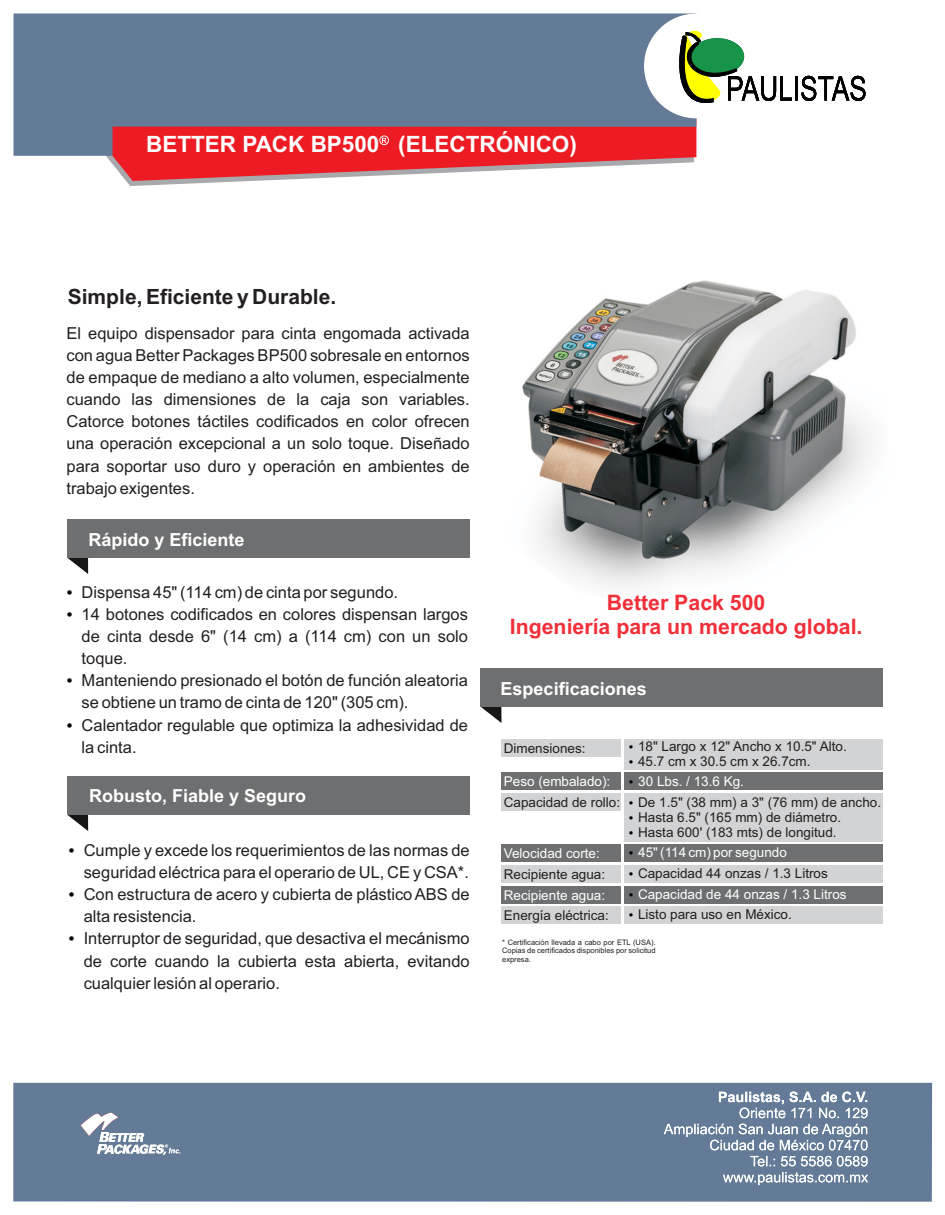
<style>
.page{position:relative;width:945px;height:1215px;background:#fff}
.page>*{position:absolute;margin:0;border:0;box-sizing:border-box;transform-origin:0 0}
.t1{font:700 22.5px "Arial";color:#fff}
.t2{font:700 21.3px/23.9px "Arial";color:#f02f39;text-align:center}
.t3{font:700 21px "Arial";color:#231f20}
.t4{font:700 18px "Arial";color:#fff}
.t5{font:16.5px/22px "Arial";color:#231f20}
.t6{font:13.5px/15.1px "Arial";color:#231f20}
.t7{font:13.5px "Arial";color:#fff}
.t8{font:7.5px/8.4px "Arial";color:#231f20;text-align:justify}
</style>
<div class="page">
<svg style="left:126px;top:181px;width:122px;height:5px"></svg>
<svg style="left:106px;top:156px;width:590px;height:25px"></svg>
<svg style="left:14px;top:13px;width:683px;height:143px;background:#7d6a83"></svg>
<div style="left:644px;top:14px;width:105px;height:104px;background:#fff;border-radius:50%"></div>
<svg style="left:679px;top:30px;width:187px;height:73px"></svg>
<div style="left:13px;top:1083px;width:919px;height:119px;background:#647b98"></div>
<svg style="left:664px;top:1092px;width:204px;height:93px"></svg>
<svg style="left:379px;top:135px;width:10px;height:10px"></svg>
<svg style="left:81px;top:1113px;width:99px;height:42px"></svg>
<svg style="left:67px;top:815px;width:21px;height:16px"></svg>
<div style="left:67px;top:776px;width:402px;height:39px;background:#6d6f71"></div>
<svg style="left:67px;top:558px;width:21px;height:16px"></svg>
<div style="left:67px;top:519px;width:403px;height:39px;background:#6d6f71"></div>
<svg style="left:481px;top:706px;width:21px;height:17px"></svg>
<div style="left:480px;top:668px;width:403px;height:38px;background:#6d6f71"></div>
<div style="left:502px;top:739px;width:119px;height:18px;background:#d1d3d4"></div>
<div style="left:625px;top:739px;width:258px;height:30px;background:#d1d3d4"></div>
<div style="left:502px;top:772px;width:119px;height:18px;background:#6d6f71"></div>
<div style="left:625px;top:772px;width:258px;height:18px;background:#6d6f71"></div>
<div style="left:502px;top:793px;width:119px;height:18px;background:#d1d3d4"></div>
<div style="left:625px;top:793px;width:258px;height:48px;background:#d1d3d4"></div>
<div style="left:502px;top:844px;width:119px;height:18px;background:#6d6f71"></div>
<div style="left:625px;top:844px;width:258px;height:18px;background:#6d6f71"></div>
<div style="left:502px;top:865px;width:119px;height:18px;background:#d1d3d4"></div>
<div style="left:625px;top:865px;width:258px;height:18px;background:#d1d3d4"></div>
<div style="left:502px;top:886px;width:119px;height:18px;background:#6d6f71"></div>
<div style="left:625px;top:886px;width:258px;height:18px;background:#6d6f71"></div>
<div style="left:502px;top:906px;width:119px;height:18px;background:#d1d3d4"></div>
<div style="left:625px;top:906px;width:258px;height:18px;background:#d1d3d4"></div>
<img style="left:522px;top:280px;width:350px;height:308px">
<h1 class="t1" style="left:146px;top:136px;width:432px">BETTER PACK BP500 (ELECTRÓNICO)</h1>
<p class="t3" style="left:68px;top:288px;width:270px">Simple, Eficiente y Durable.</p>
<p class="t5" style="left:67px;top:324px;width:405px;text-align:justify">El equipo dispensador para cinta engomada activada con agua Better Packages BP500 sobresale en entornos de empaque de mediano a alto volumen, especialmente cuando las dimensiones de la caja son variables.<br>Catorce botones táctiles codificados en color ofrecen una operación excepcional a un solo toque. Diseñado para soportar uso duro y operación en ambientes de trabajo exigentes.</p>
<p class="t4" style="left:88px;top:533px;width:158px">Rápido y Eficiente</p>
<p class="t5" style="left:82px;top:583px;width:388px">Dispensa 45" (114 cm) de cinta por segundo.<br>14 botones codificados en colores dispensan largos de cinta desde 6" (14 cm) a (114 cm) con un solo toque.<br>Manteniendo presionado el botón de función aleatoria se obtiene un tramo de cinta de 120" (305 cm).<br>Calentador regulable que optimiza la adhesividad de la cinta.</p>
<p class="t4" style="left:89px;top:789px;width:219px">Robusto, Fiable y Seguro</p>
<p class="t5" style="left:84px;top:841px;width:388px">Cumple y excede los requerimientos de las normas de seguridad eléctrica para el operario de UL, CE y CSA*.<br>Con estructura de acero y cubierta de plástico ABS de alta resistencia.<br>Interruptor de seguridad, que desactiva el mecánismo de corte cuando la cubierta esta abierta, evitando cualquier lesión al operario.</p>
<p class="t2" style="left:510px;top:593px;width:354px">Better Pack 500<br>Ingeniería para un mercado global.</p>
<p class="t4" style="left:501px;top:682px;width:148px">Especificaciones</p>
<p class="t6" style="left:504px;top:742px;width:83px">Dimensiones:</p>
<p class="t6" style="left:638px;top:740px;width:210px">18" Largo x 12" Ancho x 10.5" Alto.<br>45.7 cm x 30.5 cm x 26.7cm.</p>
<p class="t7" style="left:504px;top:776px;width:108px">Peso (embalado):</p>
<p class="t6" style="left:504px;top:796px;width:118px">Capacidad de rollo:</p>
<p class="t7" style="left:638px;top:776px;width:107px">30 Lbs. / 13.6 Kg.</p>
<p class="t6" style="left:638px;top:796px;width:244px">De 1.5" (38 mm) a 3" (76 mm) de ancho.<br>Hasta 6.5" (165 mm) de diámetro.<br>Hasta 600' (183 mts) de longitud.</p>
<p class="t7" style="left:504px;top:848px;width:98px">Velocidad corte:</p>
<p class="t7" style="left:638px;top:848px;width:150px">45" (114 cm) por segundo</p>
<p class="t6" style="left:504px;top:868px;width:103px">Recipiente agua:</p>
<p class="t6" style="left:638px;top:867px;width:191px">Capacidad 44 onzas / 1.3 Litros</p>
<p class="t7" style="left:504px;top:890px;width:103px">Recipiente agua:</p>
<p class="t7" style="left:638px;top:889px;width:210px">Capacidad de 44 onzas / 1.3 Litros</p>
<p class="t8" style="left:502px;top:939px;width:155px">* Certificación llevada a cabo por ETL (USA).<br>Copias de certificados disponibles por solicitud expresa.</p>
<p class="t6" style="left:504px;top:909px;width:107px">Energía eléctrica:</p>
<p class="t6" style="left:638px;top:908px;width:155px">Listo para uso en México.</p>
</div>
